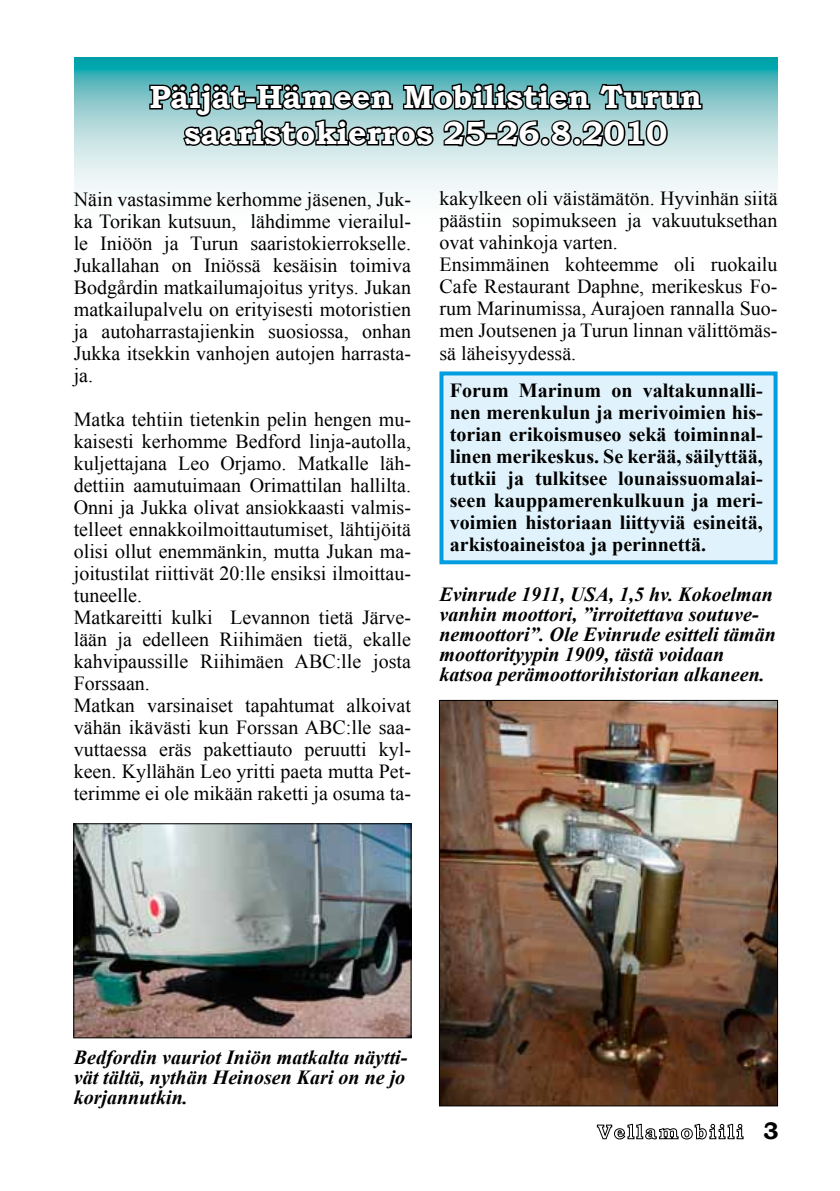
<style>
.page{position:relative;width:840px;height:1191px;background:#fff}
.page>*{position:absolute;margin:0;border:0;box-sizing:border-box;transform-origin:0 0}
.t1{font:700 32px/36px "Bookman Old Style";color:#fff;text-align:center}
.t2{font:700 24px "Bookman Old Style";color:#000}
.t3{font:20px/22px "Times New Roman";color:#000}
.t4{font:italic 700 20px/20px "Times New Roman";color:#000;text-align:justify}
.t5{font:700 20px/22px "Times New Roman";color:#000;text-align:justify}
</style>
<div class="page">
<svg style="left:596px;top:1123px;width:147px;height:17px"></svg>
<div style="left:439px;top:371px;width:338px;height:193px;background:#e0f2fb;border:4px solid #009ee0"></div>
<svg style="left:74px;top:57px;width:702px;height:137px"></svg>
<svg style="left:148px;top:69px;width:555px;height:79px;background:#578487"></svg>
<img style="left:75px;top:825px;width:334px;height:211px">
<div style="left:73px;top:823px;width:338px;height:215px;border:1px solid #000"></div>
<img style="left:440px;top:702px;width:335px;height:402px">
<div style="left:438px;top:700px;width:339px;height:406px;border:1px solid #000"></div>
<h1 class="t1" style="left:149px;top:79px;width:553px">Päijät-Hämeen Mobilistien Turun saaristokierros 25-26.8.2010</h1>
<p class="t3" style="left:74px;top:188px;width:338px;text-align:justify">Näin vastasimme kerhomme jäsenen, Juk&shy;ka Torikan kutsuun, lähdimme vierailul&shy;le Iniöön ja Turun saaristokierrokselle.<br>Jukallahan on Iniössä kesäisin toimiva Bodgårdin matkailumajoitus yritys. Jukan matkailupalvelu on erityisesti motoristien ja autoharrastajienkin suosiossa, onhan Jukka itsekkin vanhojen autojen harrasta&shy;ja.</p>
<p class="t3" style="left:74px;top:408px;width:338px">Matka tehtiin tietenkin pelin hengen mu&shy;kaisesti kerhomme Bedford linja-autolla, kuljettajana Leo Orjamo. Matkalle läh&shy;dettiin aamutuimaan Orimattilan hallilta.<br>Onni ja Jukka olivat ansiokkaasti valmis&shy;telleet ennakkoilmoittautumiset, lähtijöitä olisi ollut enemmänkin, mutta Jukan ma&shy;joitustilat riittivät 20:lle ensiksi ilmoittau&shy;tuneelle.<br>Matkareitti kulki Levannon tietä Järve&shy;lään ja edelleen Riihimäen tietä, ekalle kahvipaussille Riihimäen ABC:lle josta Forssaan.<br>Matkan varsinaiset tapahtumat alkoivat vähän ikävästi kun Forssan ABC:lle saa&shy;vuttaessa eräs pakettiauto peruutti kyl&shy;keen. Kyllähän Leo yritti paeta mutta Pet&shy;terimme ei ole mikään raketti ja osuma ta-</p>
<p class="t3" style="left:439px;top:187px;width:339px">kakylkeen oli väistämätön. Hyvinhän siitä päästiin sopimukseen ja vakuutuksethan ovat vahinkoja varten.<br>Ensimmäinen kohteemme oli ruokailu Cafe Restaurant Daphne, merikeskus Fo&shy;rum Marinumissa, Aurajoen rannalla Suo&shy;men Joutsenen ja Turun linnan välittömäs&shy;sä läheisyydessä.</p>
<p class="t5" style="left:449px;top:379px;width:314px">Forum Marinum on valtakunnalli&shy;nen merenkulun ja merivoimien his&shy;torian erikoismuseo sekä toiminnal&shy;linen merikeskus. Se kerää, säilyttää, tutkii ja tulkitsee lounaissuomalai&shy;seen kauppamerenkulkuun ja meri&shy;voimien historiaan liittyviä esineitä, arkistoaineistoa ja perinnettä.</p>
<p class="t4" style="left:439px;top:583px;width:338px;text-align:left">Evinrude 1911, USA, 1,5 hv. Kokoelman vanhin moottori, ”irroitettava soutuve&shy;nemoottori”. Ole Evinrude esitteli tämän moottorityypin 1909, tästä voidaan katsoa perämoottorihistorian alkaneen.</p>
<p class="t4" style="left:74px;top:1047px;width:335px">Bedfordin vauriot Iniön matkalta näytti&shy;vät tältä, nythän Heinosen Kari on ne jo korjannutkin.</p>
<p class="t2" style="left:762px;top:1113px;width:17px">3</p>
</div>
